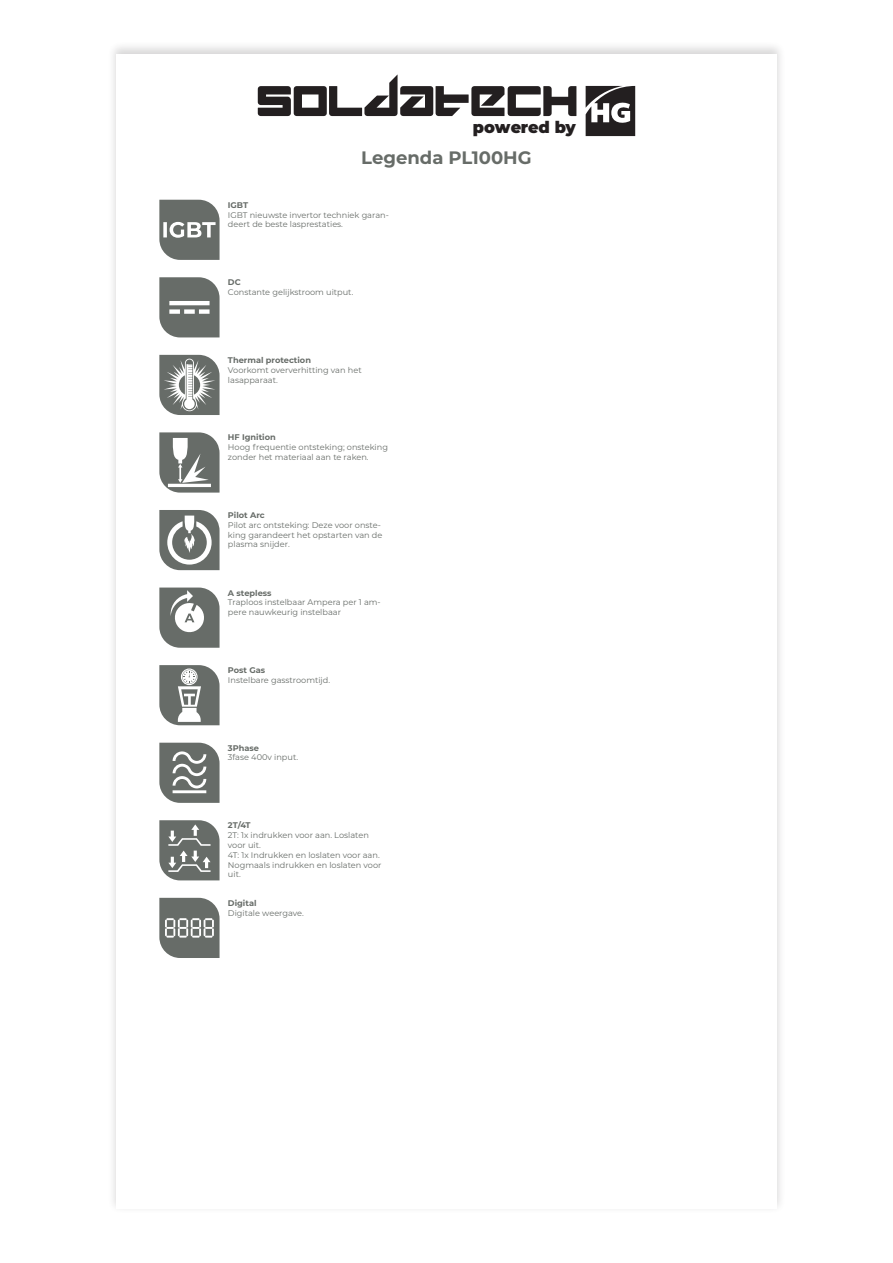
<style>
.page{position:relative;width:893px;height:1263px;background:#fff}
.page>*{position:absolute;margin:0;border:0;box-sizing:border-box;transform-origin:0 0}
.t1{font:700 18px "Montserrat";color:#676c68}
.t2{font:900 16.35px "Montserrat";color:#231f20}
.t3{font:8.25px/9.9px "Montserrat";color:#676c68}
.t4{font:700 8.25px "Montserrat";color:#676c68}
</style>
<div class="page">
<div style="left:107px;top:41px;width:679px;height:1173px;background:#231f20;opacity:.26"></div>
<div style="left:116px;top:54px;width:661px;height:1155px;background:#fff"></div>
<svg style="left:159px;top:200px;width:61px;height:60px;background:#818582"></svg>
<svg style="left:159px;top:277px;width:61px;height:60px;background:#7e827e"></svg>
<svg style="left:159px;top:355px;width:61px;height:60px"></svg>
<svg style="left:159px;top:587px;width:61px;height:61px"></svg>
<svg style="left:586px;top:86px;width:49px;height:50px"></svg>
<svg style="left:258px;top:74px;width:318px;height:42px"></svg>
<svg style="left:159px;top:743px;width:61px;height:60px;background:#848885"></svg>
<svg style="left:159px;top:665px;width:61px;height:60px"></svg>
<svg style="left:159px;top:432px;width:61px;height:61px"></svg>
<svg style="left:159px;top:510px;width:61px;height:60px"></svg>
<svg style="left:159px;top:820px;width:61px;height:60px;background:#818582"></svg>
<svg style="left:159px;top:898px;width:61px;height:60px;background:#808481"></svg>
<h2 class="t2" style="left:473px;top:115px;width:105px">powered by</h2>
<p class="t1" style="left:361px;top:145px;width:172px">Legenda PL100HG</p>
<p class="t4" style="left:228px;top:199px;width:22px">IGBT</p>
<p class="t3" style="left:228px;top:209px;width:162px">IGBT nieuwste invertor techniek garan&shy;deert de beste lasprestaties.</p>
<p class="t4" style="left:228px;top:276px;width:14px">DC</p>
<p class="t3" style="left:228px;top:287px;width:127px">Constante gelijkstroom uitput.</p>
<p class="t4" style="left:228px;top:354px;width:85px">Thermal protection</p>
<p class="t3" style="left:228px;top:364px;width:135px">Voorkomt oververhitting van het lasapparaat.</p>
<p class="t4" style="left:228px;top:431px;width:49px">HF Ignition</p>
<p class="t3" style="left:228px;top:442px;width:162px">Hoog frequentie ontsteking; onsteking zonder het materiaal aan te raken.</p>
<p class="t4" style="left:228px;top:509px;width:38px">Pilot Arc</p>
<p class="t3" style="left:228px;top:520px;width:156px">Pilot arc ontsteking: Deze voor onste&shy;king garandeert het opstarten van de plasma snijder.</p>
<p class="t4" style="left:228px;top:587px;width:45px">A stepless</p>
<p class="t3" style="left:228px;top:597px;width:154px">Traploos instelbaar Ampera per 1 am&shy;pere nauwkeurig instelbaar</p>
<p class="t4" style="left:228px;top:664px;width:39px">Post Gas</p>
<p class="t3" style="left:228px;top:675px;width:104px">Instelbare gasstroomtijd.</p>
<p class="t4" style="left:228px;top:742px;width:33px">3Phase</p>
<p class="t3" style="left:228px;top:752px;width:72px">3fase 400v input.</p>
<p class="t4" style="left:228px;top:819px;width:24px">2T/4T</p>
<p class="t3" style="left:228px;top:830px;width:142px">2T: 1x indrukken voor aan. Loslaten voor uit.</p>
<p class="t3" style="left:228px;top:849px;width:155px">4T: 1x Indrukken en loslaten voor aan.<br>Nogmaals indrukken en loslaten voor uit.</p>
<p class="t4" style="left:228px;top:897px;width:30px">Digital</p>
<p class="t3" style="left:228px;top:907px;width:77px">Digitale weergave.</p>
</div>
